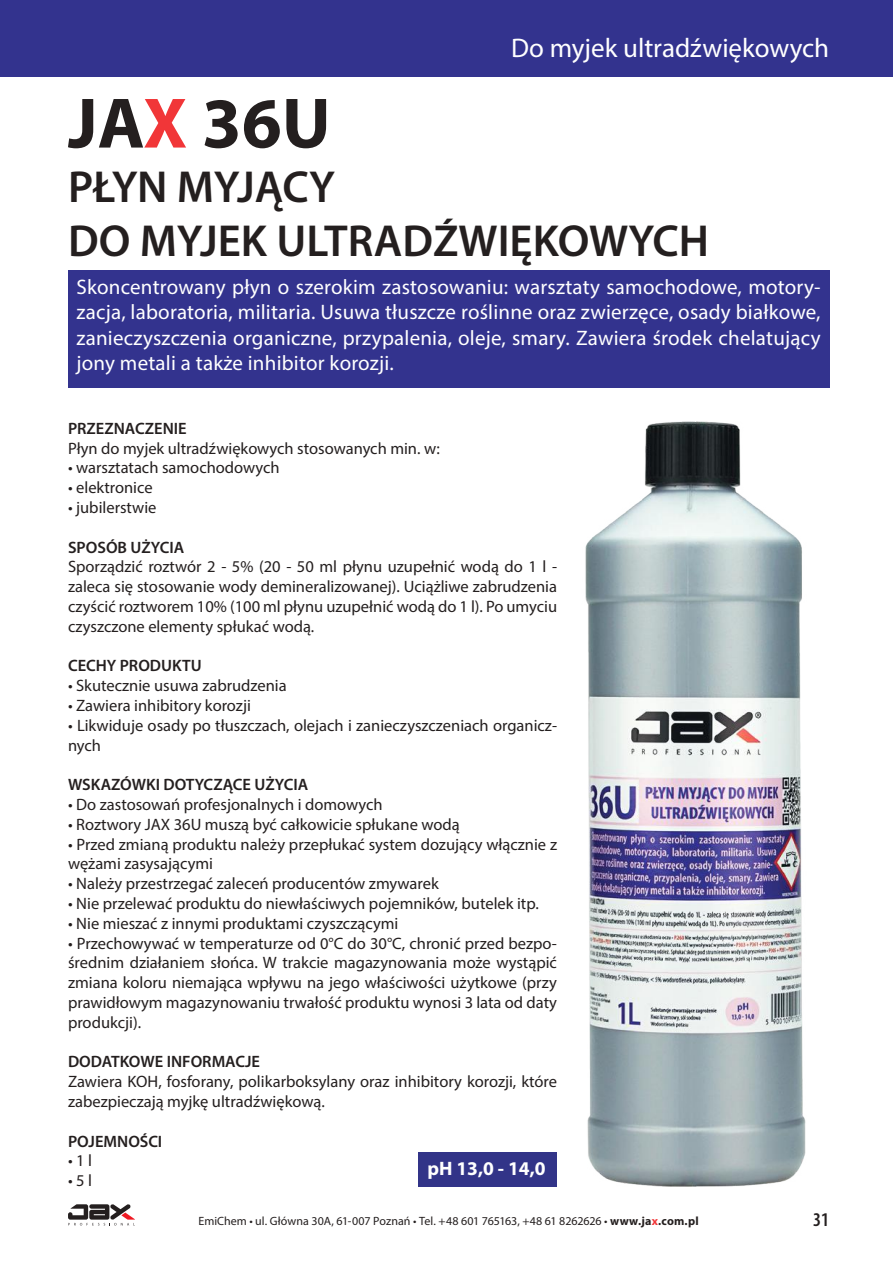
<style>
.page{position:relative;width:893px;height:1263px;background:#fff}
.page>*{position:absolute;margin:0;border:0;box-sizing:border-box;transform-origin:0 0}
.t1{font:700 72px "Myriad Pro";color:#241f1f}
.t2{font:600 45px/54px "Myriad Pro";color:#241f1f}
.t3{font:27px "Myriad Pro";color:#fff}
.t4{font:21px/25.2px "Myriad Pro";letter-spacing:.01em;color:#fff;text-align:justify}
.t5{font:700 19.5px "Myriad Pro";color:#fff}
.t6{font:600 condensed 19.5px "Myriad Pro";color:#241f1f}
.t7{font:16.5px/19.8px "Myriad Pro";color:#241f1f}
.t8{font:600 16.5px "Myriad Pro";color:#241f1f}
.t9{font:12px "Myriad Pro";color:#241f1f}
.s1{color:#f13638}
.s2{font-weight:700}
.s3{font-weight:700;color:#f13638}
</style>
<div class="page">
<svg style="left:68px;top:1204px;width:67px;height:21px"></svg>
<div style="left:0;top:0;width:893px;height:76px;background:#33338e"></div>
<div style="left:68px;top:270px;width:761px;height:118px;background:#33338e"></div>
<div style="left:419px;top:1152px;width:138px;height:34px;background:#323488"></div>
<img style="left:585px;top:421px;width:221px;height:765px">
<h3 class="t3" style="left:511px;top:32px;width:320px">Do myjek ultradźwiękowych</h3>
<h1 class="t1" style="left:68px;top:76px;width:264px">JA<span class="s1">X</span> 36U</h1>
<h2 class="t2" style="left:68px;top:158px;width:643px">PŁYN MYJĄCY<br>DO MYJEK ULTRADŹWIĘKOWYCH</h2>
<p class="t4" style="left:77px;top:274px;width:746px">Skoncentrowany płyn o szerokim zastosowaniu: warsztaty samochodowe, motory&shy;zacja, laboratoria, militaria. Usuwa tłuszcze roślinne oraz zwierzęce, osady białkowe, zanieczyszczenia organiczne, przypalenia, oleje, smary. Zawiera środek chelatujący jony metali a także inhibitor korozji.</p>
<p class="t8" style="left:68px;top:418px;width:120px">PRZEZNACZENIE</p>
<p class="t7" style="left:68px;top:438px;width:373px">Płyn do myjek ultradźwiękowych stosowanych min. w:</p>
<p class="t7" style="left:68px;top:458px;width:213px">• warsztatach samochodowych</p>
<p class="t7" style="left:68px;top:477px;width:86px">• elektronice</p>
<p class="t7" style="left:68px;top:497px;width:90px">• jubilerstwie</p>
<p class="t8" style="left:68px;top:536px;width:118px">SPOSÓB UŻYCIA</p>
<p class="t7" style="left:68px;top:557px;width:491px;text-align:justify">Sporządzić roztwór 2 - 5% (20 - 50 ml płynu uzupełnić wodą do 1 l - zaleca się stosowanie wody demineralizowanej). Uciążliwe zabrudzenia czyścić roztworem 10% (100 ml płynu uzupełnić wodą do 1 l). Po umyciu czyszczone elementy spłukać wodą.</p>
<p class="t8" style="left:68px;top:655px;width:135px">CECHY PRODUKTU</p>
<p class="t7" style="left:68px;top:675px;width:220px">• Skutecznie usuwa zabrudzenia</p>
<p class="t7" style="left:68px;top:695px;width:184px">• Zawiera inhibitory korozji</p>
<p class="t7" style="left:68px;top:715px;width:490px">• Likwiduje osady po tłuszczach, olejach i zanieczyszczeniach organicz&shy;nych</p>
<p class="t8" style="left:68px;top:774px;width:242px">WSKAZÓWKI DOTYCZĄCE UŻYCIA</p>
<p class="t7" style="left:68px;top:794px;width:316px">• Do zastosowań profesjonalnych i domowych</p>
<p class="t7" style="left:68px;top:814px;width:393px">• Roztwory JAX 36U muszą być całkowicie spłukane wodą</p>
<p class="t7" style="left:68px;top:834px;width:490px">• Przed zmianą produktu należy przepłukać system dozujący włącznie z wężami zasysającymi</p>
<p class="t7" style="left:68px;top:873px;width:372px">• Należy przestrzegać zaleceń producentów zmywarek</p>
<p class="t7" style="left:68px;top:893px;width:472px">• Nie przelewać produktu do niewłaściwych pojemników, butelek itp.</p>
<p class="t7" style="left:68px;top:913px;width:332px">• Nie mieszać z innymi produktami czyszczącymi</p>
<p class="t7" style="left:68px;top:933px;width:490px;text-align:justify">• Przechowywać w temperaturze od 0°C do 30°C, chronić przed bezpo&shy;średnim działaniem słońca. W trakcie magazynowania może wystąpić zmiana koloru niemająca wpływu na jego właściwości użytkowe (przy prawidłowym magazynowaniu trwałość produktu wynosi 3 lata od daty produkcji).</p>
<p class="t8" style="left:68px;top:1051px;width:194px">DODATKOWE INFORMACJE</p>
<p class="t7" style="left:68px;top:1071px;width:490px">Zawiera KOH, fosforany, polikarboksylany oraz inhibitory korozji, które zabezpieczają myjkę ultradźwiękową.</p>
<p class="t8" style="left:68px;top:1130px;width:96px">POJEMNOŚCI</p>
<p class="t7" style="left:68px;top:1151px;width:26px">• 1 l</p>
<p class="t7" style="left:68px;top:1170px;width:26px">• 5 l</p>
<p class="t5" style="left:427px;top:1155px;width:120px">pH 13,0 - 14,0</p>
<p class="t9" style="left:198px;top:1214px;width:502px">EmiChem • ul. Główna 30A, 61-007 Poznań • Tel. +48 601 765163, +48 61 8262626 • <span class="s2">www.ja</span><span class="s3">x</span><span class="s2">.com.pl</span></p>
<p class="t6" style="left:813px;top:1207px;width:17px">31</p>
</div>
